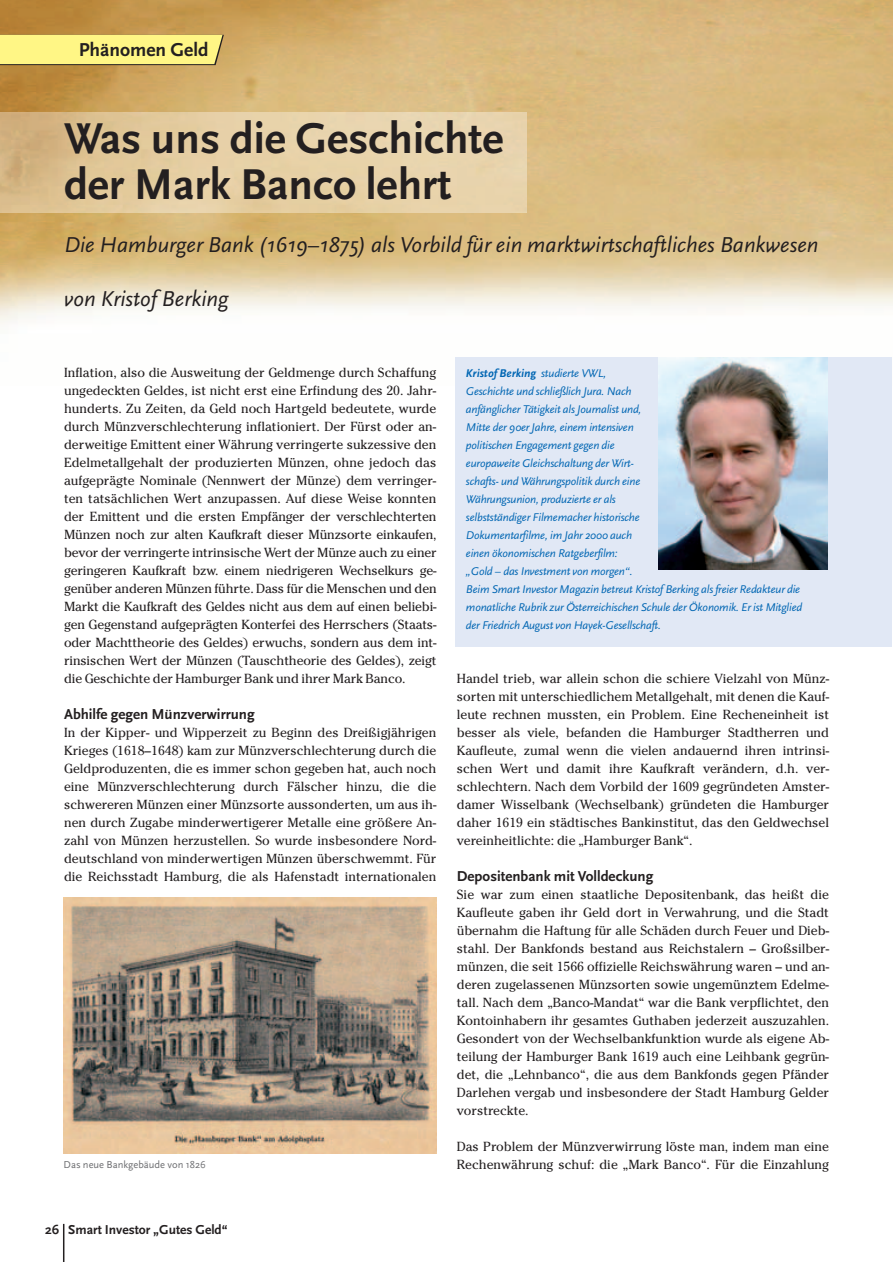
<style>
.page{position:relative;width:893px;height:1263px;background:#fff}
.page>*{position:absolute;margin:0;border:0;box-sizing:border-box;transform-origin:0 0}
.t1{font:700 45px/46.5px "Scala Sans";color:#231f20}
.t2{font:italic 22.5px "Scala Sans";color:#231f20}
.t3{font:700 19.5px "Scala Sans";color:#231f20}
.t4{font:700 15px "Scala Sans";color:#231f20}
.t5{font:700 13.5px "Scala Sans";color:#231f20}
.t6{font:13.2px/18px "Cheltenham";color:#231f20;text-align:justify}
.t7{font:italic 11.7px/18px "Scala Sans";letter-spacing:-.015em;color:#0166b3}
.t8{font:10.5px "Scala Sans";color:#6c6d70}
.s1{font-weight:700}
</style>
<div class="page">
<img style="left:0;top:0;width:892px;height:385px">
<div style="left:0;top:35px;width:224px;height:30px;background:#fff685"></div>
<hr style="left:63px;top:1224px;width:1px;height:38px;background:#231f20">
<div style="left:455px;top:357px;width:436px;height:290px;background:#e1e8f5"></div>
<img style="left:658px;top:357px;width:169px;height:212px">
<img style="left:64px;top:898px;width:373px;height:256px">
<img style="left:0;top:112px;width:526px;height:100px">
<h3 class="t3" style="left:79px;top:39px;width:131px">Phänomen Geld</h3>
<h1 class="t1" style="left:64px;top:116px;width:441px">Was uns die Geschichte der Mark Banco lehrt</h1>
<h2 class="t2" style="left:64px;top:232px;width:756px">Die Hamburger Bank (1619–1875) als Vorbild für ein marktwirtschaftliches Bankwesen</h2>
<h2 class="t2" style="left:64px;top:286px;width:166px">von Kristof Berking</h2>
<p class="t6" style="left:64px;top:364px;width:374px">Inflation, also die Ausweitung der Geldmenge durch Schaffung ungedeckten Geldes, ist nicht erst eine Erfindung des 20. Jahr&shy;hunderts. Zu Zeiten, da Geld noch Hartgeld bedeutete, wurde durch Münzverschlechterung inflationiert. Der Fürst oder an&shy;derweitige Emittent einer Währung verringerte sukzessive den Edelmetallgehalt der produzierten Münzen, ohne jedoch das aufgeprägte Nominale (Nennwert der Münze) dem verringer&shy;ten tatsächlichen Wert anzupassen. Auf diese Weise konnten der Emittent und die ersten Empfänger der verschlechterten Münzen noch zur alten Kaufkraft dieser Münzsorte einkaufen, bevor der verringerte intrinsische Wert der Münze auch zu einer geringeren Kaufkraft bzw. einem niedrigeren Wechselkurs ge&shy;genüber anderen Münzen führte. Dass für die Menschen und den Markt die Kaufkraft des Geldes nicht aus dem auf einen beliebi&shy;gen Gegenstand aufgeprägten Konterfei des Herrschers (Staats&shy;oder Machttheorie des Geldes) erwuchs, sondern aus dem int&shy;rinsischen Wert der Münzen (Tauschtheorie des Geldes), zeigt die Geschichte der Hamburger Bank und ihrer Mark Banco.</p>
<p class="t4" style="left:64px;top:706px;width:192px">Abhilfe gegen Münzverwirrung</p>
<p class="t6" style="left:64px;top:724px;width:374px">In der Kipper- und Wipperzeit zu Beginn des Dreißigjährigen Krieges (1618–1648) kam zur Münzverschlechterung durch die Geldproduzenten, die es immer schon gegeben hat, auch noch eine Münzverschlechterung durch Fälscher hinzu, die die schwereren Münzen einer Münzsorte aussonderten, um aus ih&shy;nen durch Zugabe minderwertigerer Metalle eine größere An&shy;zahl von Münzen herzustellen. So wurde insbesondere Nord&shy;deutschland von minderwertigen Münzen überschwemmt. Für die Reichsstadt Hamburg, die als Hafenstadt internationalen</p>
<p class="t8" style="left:64px;top:1159px;width:144px">Das neue Bankgebäude von 1826</p>
<p class="t7" style="left:466px;top:365px;width:338px"><span class="s1">Kristof Berking</span> studierte VWL,<br>Geschichte und schließlich Jura. Nach<br>anfänglicher Tätigkeit als Journalist und,<br>Mitte der 90er Jahre, einem intensiven<br>politischen Engagement gegen die<br>europa weite Gleichschaltung der Wirt-<br>schafts- und Währungspolitik durch eine<br>Währungsunion, produzierte er als<br>selbstständiger Filmemacher historische<br>Dokumentarfilme, im Jahr 2000 auch<br>einen ökonomischen Ratgeberfilm:<br>„Gold – das Investment von morgen“.<br>Beim Smart Investor Magazin betreut Kristof Berking als freier Redakteur die monatliche Rubrik zur Österreichischen Schule der Ökonomik. Er ist Mitglied der Friedrich August von Hayek-Gesellschaft.</p>
<p class="t6" style="left:457px;top:670px;width:374px">Handel trieb, war allein schon die schiere Vielzahl von Münz&shy;sorten mit unterschiedlichem Metallgehalt, mit denen die Kauf&shy;leute rechnen mussten, ein Problem. Eine Recheneinheit ist besser als viele, befanden die Hamburger Stadtherren und Kaufleute, zumal wenn die vielen andauernd ihren intrinsi&shy;schen Wert und damit ihre Kaufkraft verändern, d.h. ver&shy;schlechtern. Nach dem Vorbild der 1609 gegründeten Amster&shy;damer Wisselbank (Wechselbank) gründeten die Hamburger daher 1619 ein städtisches Bankinstitut, das den Geldwechsel vereinheitlichte: die „Hamburger Bank“.</p>
<p class="t4" style="left:457px;top:868px;width:198px">Depositenbank mit Volldeckung</p>
<p class="t6" style="left:457px;top:886px;width:374px">Sie war zum einen staatliche Depositenbank, das heißt die Kaufleute gaben ihr Geld dort in Verwahrung, und die Stadt übernahm die Haftung für alle Schäden durch Feuer und Dieb&shy;stahl. Der Bankfonds bestand aus Reichstalern – Großsilber&shy;münzen, die seit 1566 offizielle Reichswährung waren – und an&shy;deren zugelassenen Münzsorten sowie ungemünztem Edelme&shy;tall. Nach dem „Banco-Mandat“ war die Bank verpflichtet, den Kontoinhabern ihr gesamtes Guthaben jederzeit auszuzahlen.<br>Gesondert von der Wechselbankfunktion wurde als eigene Ab&shy;teilung der Hamburger Bank 1619 auch eine Leihbank gegrün&shy;det, die „Lehnbanco“, die aus dem Bankfonds gegen Pfänder Darlehen vergab und insbesondere der Stadt Hamburg Gelder vorstreckte.</p>
<p class="t6" style="left:457px;top:1138px;width:374px">Das Problem der Münzverwirrung löste man, indem man eine<br>Rechenwährung schuf: die „Mark Banco“. Für die Einzahlung</p>
<p class="t5" style="left:45px;top:1222px;width:16px">26</p>
<p class="t5" style="left:68px;top:1222px;width:161px">Smart Investor „Gutes Geld“</p>
</div>
